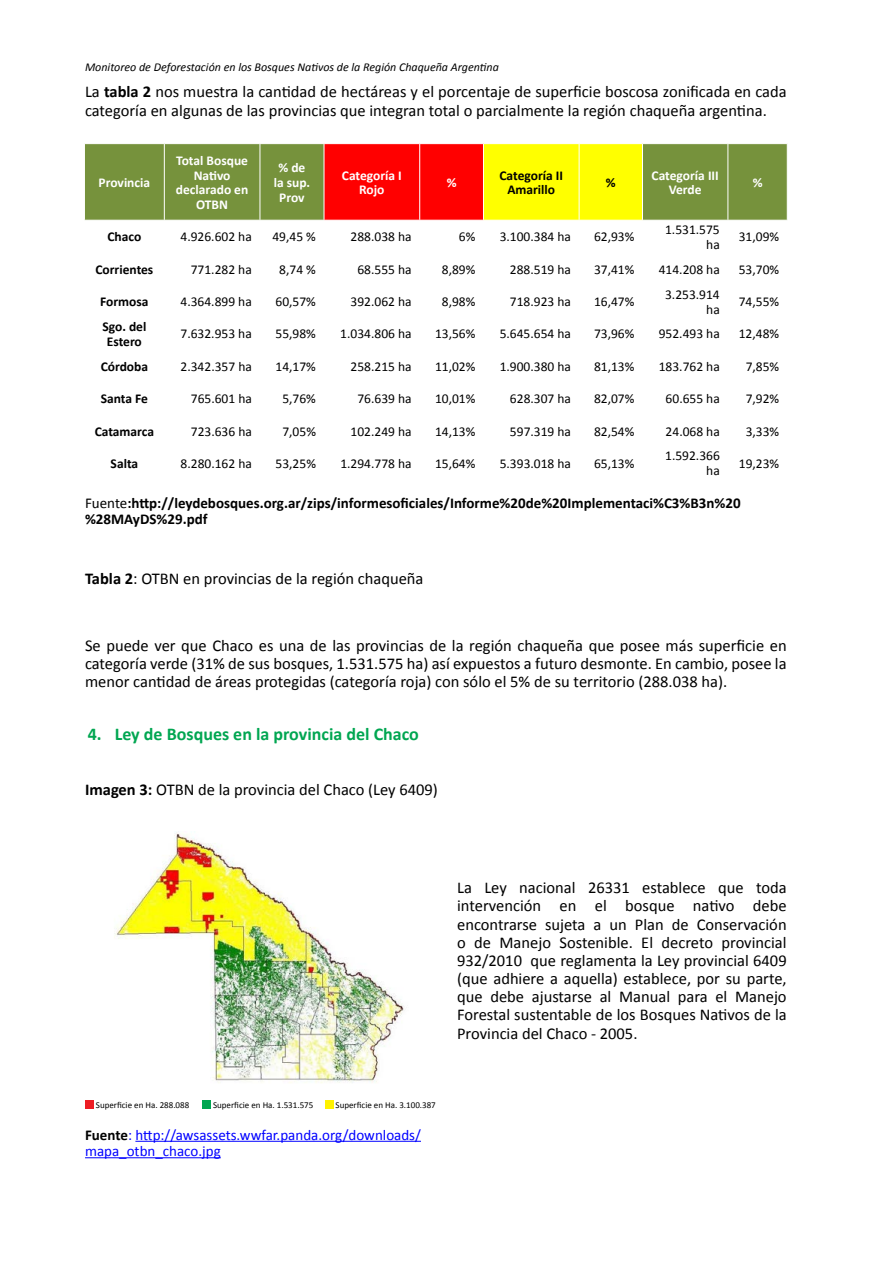
<style>
.page{position:relative;width:893px;height:1263px;background:#fff}
.page>*{position:absolute;margin:0;border:0;box-sizing:border-box;transform-origin:0 0}
.t1{font:700 18px "Calibri";color:#00a651}
.t2{font:16.5px/18.1px "Calibri";color:#000;text-align:justify}
.t3{font:700 15px/16.5px "Calibri";color:#000}
.t4{font:15px/16.5px "Calibri";color:#00f}
.t5{font:13.5px/14.9px "Calibri";color:#000;text-align:right}
.t6{font:700 13.5px/14.9px "Calibri";color:#fff;text-align:center}
.t7{font:700 13.5px/14.9px "Calibri";color:#000;text-align:center}
.t8{font:italic 12px "Calibri";color:#000}
.t9{font:9px "Calibri";color:#000}
.s1{font-weight:700}
.s2{font-weight:400}
.s3{font-weight:700;color:#000}
</style>
<div class="page">
<div style="left:85px;top:144px;width:702px;height:76px;background:#76923c"></div>
<svg style="left:325px;top:144px;width:317px;height:76px;background:#ff8001"></svg>
<hr style="left:164px;top:144px;width:1px;height:76px;background:#fff">
<hr style="left:260px;top:144px;width:1px;height:76px;background:#fff">
<hr style="left:324px;top:144px;width:1px;height:76px;background:#fff">
<hr style="left:419px;top:144px;width:1px;height:76px;background:#fff">
<hr style="left:483px;top:144px;width:1px;height:76px;background:#fff">
<hr style="left:579px;top:144px;width:1px;height:76px;background:#fff">
<hr style="left:642px;top:144px;width:1px;height:76px;background:#fff">
<hr style="left:727px;top:144px;width:1px;height:76px;background:#fff">
<hr style="left:135px;top:1141px;width:286px;height:1px;background:#00f">
<hr style="left:85px;top:1157px;width:136px;height:1px;background:#00f">
<img style="left:114px;top:831px;width:290px;height:252px">
<div style="left:85px;top:1100px;width:9px;height:9px;background:#ed1d24"></div>
<div style="left:202px;top:1100px;width:9px;height:9px;background:#00a651"></div>
<div style="left:325px;top:1100px;width:8px;height:9px;background:#fff200"></div>
<p class="t8" style="left:85px;top:58px;width:415px">Monitoreo de Deforestación en los Bosques Nativos de la Región Chaqueña Argentina</p>
<p class="t2" style="left:85px;top:83px;width:703px">La <span class="s1">tabla 2</span> nos muestra la cantidad de hectáreas y el porcentaje de superficie boscosa zonificada en cada categoría en algunas de las provincias que integran total o parcialmente la región chaqueña argentina.</p>
<p class="t6" style="left:99px;top:175px;width:53px">Provincia</p>
<p class="t6" style="left:176px;top:153px;width:74px">Total Bosque<br>Nativo declarado en<br>OTBN</p>
<p class="t6" style="left:274px;top:160px;width:38px">% de la sup.<br>Prov</p>
<p class="t6" style="left:342px;top:168px;width:61px">Categoría I<br>Rojo</p>
<p class="t6" style="left:447px;top:175px;width:11px">%</p>
<p class="t7" style="left:499px;top:168px;width:65px">Categoría II<br>Amarillo</p>
<p class="t7" style="left:606px;top:175px;width:11px">%</p>
<p class="t6" style="left:652px;top:168px;width:69px">Categoría III<br>Verde</p>
<p class="t6" style="left:753px;top:175px;width:11px">%</p>
<p class="t7" style="left:107px;top:229px;width:35px">Chaco</p>
<p class="t5" style="left:181px;top:230px;width:73px">4.926.602 ha</p>
<p class="t5" style="left:272px;top:230px;width:45px">49,45 %</p>
<p class="t5" style="left:351px;top:230px;width:63px">288.038 ha</p>
<p class="t5" style="left:459px;top:230px;width:18px">6%</p>
<p class="t5" style="left:500px;top:230px;width:73px">3.100.384 ha</p>
<p class="t5" style="left:594px;top:230px;width:42px">62,93%</p>
<p class="t5" style="left:665px;top:222px;width:56px">1.531.575 ha</p>
<p class="t5" style="left:739px;top:230px;width:42px">31,09%</p>
<p class="t7" style="left:95px;top:262px;width:59px">Corrientes</p>
<p class="t5" style="left:191px;top:262px;width:63px">771.282 ha</p>
<p class="t5" style="left:279px;top:262px;width:38px">8,74 %</p>
<p class="t5" style="left:357px;top:262px;width:56px">68.555 ha</p>
<p class="t5" style="left:442px;top:262px;width:35px">8,89%</p>
<p class="t5" style="left:510px;top:262px;width:63px">288.519 ha</p>
<p class="t5" style="left:594px;top:262px;width:42px">37,41%</p>
<p class="t5" style="left:659px;top:262px;width:63px">414.208 ha</p>
<p class="t5" style="left:739px;top:262px;width:42px">53,70%</p>
<p class="t7" style="left:100px;top:294px;width:50px">Formosa</p>
<p class="t5" style="left:181px;top:294px;width:73px">4.364.899 ha</p>
<p class="t5" style="left:276px;top:294px;width:42px">60,57%</p>
<p class="t5" style="left:351px;top:294px;width:63px">392.062 ha</p>
<p class="t5" style="left:442px;top:294px;width:35px">8,98%</p>
<p class="t5" style="left:510px;top:294px;width:63px">718.923 ha</p>
<p class="t5" style="left:594px;top:294px;width:42px">16,47%</p>
<p class="t5" style="left:665px;top:287px;width:56px">3.253.914 ha</p>
<p class="t5" style="left:739px;top:294px;width:42px">74,55%</p>
<p class="t7" style="left:102px;top:319px;width:45px">Sgo. del<br>Estero</p>
<p class="t5" style="left:181px;top:327px;width:73px">7.632.953 ha</p>
<p class="t5" style="left:276px;top:327px;width:42px">55,98%</p>
<p class="t5" style="left:340px;top:327px;width:73px">1.034.806 ha</p>
<p class="t5" style="left:435px;top:327px;width:42px">13,56%</p>
<p class="t5" style="left:500px;top:327px;width:73px">5.645.654 ha</p>
<p class="t5" style="left:594px;top:327px;width:42px">73,96%</p>
<p class="t5" style="left:659px;top:327px;width:63px">952.493 ha</p>
<p class="t5" style="left:739px;top:327px;width:42px">12,48%</p>
<p class="t7" style="left:101px;top:359px;width:49px">Córdoba</p>
<p class="t5" style="left:181px;top:359px;width:73px">2.342.357 ha</p>
<p class="t5" style="left:276px;top:359px;width:42px">14,17%</p>
<p class="t5" style="left:351px;top:359px;width:63px">258.215 ha</p>
<p class="t5" style="left:435px;top:359px;width:42px">11,02%</p>
<p class="t5" style="left:500px;top:359px;width:73px">1.900.380 ha</p>
<p class="t5" style="left:594px;top:359px;width:42px">81,13%</p>
<p class="t5" style="left:659px;top:359px;width:63px">183.762 ha</p>
<p class="t5" style="left:746px;top:359px;width:35px">7,85%</p>
<p class="t7" style="left:101px;top:391px;width:49px">Santa Fe</p>
<p class="t5" style="left:191px;top:391px;width:63px">765.601 ha</p>
<p class="t5" style="left:282px;top:391px;width:35px">5,76%</p>
<p class="t5" style="left:357px;top:391px;width:56px">76.639 ha</p>
<p class="t5" style="left:435px;top:391px;width:42px">10,01%</p>
<p class="t5" style="left:510px;top:391px;width:63px">628.307 ha</p>
<p class="t5" style="left:594px;top:391px;width:42px">82,07%</p>
<p class="t5" style="left:666px;top:391px;width:56px">60.655 ha</p>
<p class="t5" style="left:746px;top:391px;width:35px">7,92%</p>
<p class="t7" style="left:95px;top:424px;width:61px">Catamarca</p>
<p class="t5" style="left:191px;top:424px;width:63px">723.636 ha</p>
<p class="t5" style="left:282px;top:424px;width:35px">7,05%</p>
<p class="t5" style="left:351px;top:424px;width:63px">102.249 ha</p>
<p class="t5" style="left:435px;top:424px;width:42px">14,13%</p>
<p class="t5" style="left:510px;top:424px;width:63px">597.319 ha</p>
<p class="t5" style="left:594px;top:424px;width:42px">82,54%</p>
<p class="t5" style="left:666px;top:424px;width:56px">24.068 ha</p>
<p class="t5" style="left:746px;top:424px;width:35px">3,33%</p>
<p class="t7" style="left:111px;top:456px;width:29px">Salta</p>
<p class="t5" style="left:181px;top:456px;width:73px">8.280.162 ha</p>
<p class="t5" style="left:276px;top:456px;width:42px">53,25%</p>
<p class="t5" style="left:340px;top:456px;width:73px">1.294.778 ha</p>
<p class="t5" style="left:435px;top:456px;width:42px">15,64%</p>
<p class="t5" style="left:500px;top:456px;width:73px">5.393.018 ha</p>
<p class="t5" style="left:594px;top:456px;width:42px">65,13%</p>
<p class="t5" style="left:665px;top:449px;width:56px">1.592.366 ha</p>
<p class="t5" style="left:739px;top:456px;width:42px">19,23%</p>
<p class="t3" style="left:85px;top:494px;width:657px"><span class="s2">Fuente</span>:http://leydebosques.org.ar/zips/informesoficiales/Informe%20de%20Implementaci%C3%B3n%20 %28MAyDS%29.pdf</p>
<p class="t2" style="left:85px;top:570px;width:340px"><span class="s1">Tabla 2</span>: OTBN en provincias de la región chaqueña</p>
<p class="t2" style="left:85px;top:636px;width:703px">Se puede ver que Chaco es una de las provincias de la región chaqueña que posee más superficie en categoría verde (31% de sus bosques, 1.531.575 ha) así expuestos a futuro desmonte. En cambio, posee la menor cantidad de áreas protegidas (categoría roja) con sólo el 5% de su territorio (288.038 ha).</p>
<p class="t1" style="left:88px;top:722px;width:333px">4. Ley de Bosques en la provincia del Chaco</p>
<p class="t2" style="left:85px;top:781px;width:354px"><span class="s1">Imagen 3:</span> OTBN de la provincia del Chaco (Ley 6409)</p>
<p class="t2" style="left:457px;top:879px;width:331px">La Ley nacional 26331 establece que toda intervención en el bosque nativo debe encontrarse sujeta a un Plan de Conservación o de Manejo Sostenible. El decreto provincial 932/2010 que reglamenta la Ley provincial 6409 (que adhiere a aquella) establece, por su parte, que debe ajustarse al Manual para el Manejo Forestal sustentable de los Bosques Nativos de la Provincia del Chaco - 2005.</p>
<p class="t9" style="left:96px;top:1099px;width:95px">Superficie en Ha. 288.088</p>
<p class="t9" style="left:213px;top:1099px;width:102px">Superficie en Ha. 1.531.575</p>
<p class="t9" style="left:336px;top:1099px;width:102px">Superficie en Ha. 3.100.387</p>
<p class="t4" style="left:85px;top:1126px;width:337px"><span class="s3">Fuente</span>: http://awsassets.wwfar.panda.org/downloads/ mapa_otbn_chaco.jpg</p>
</div>
